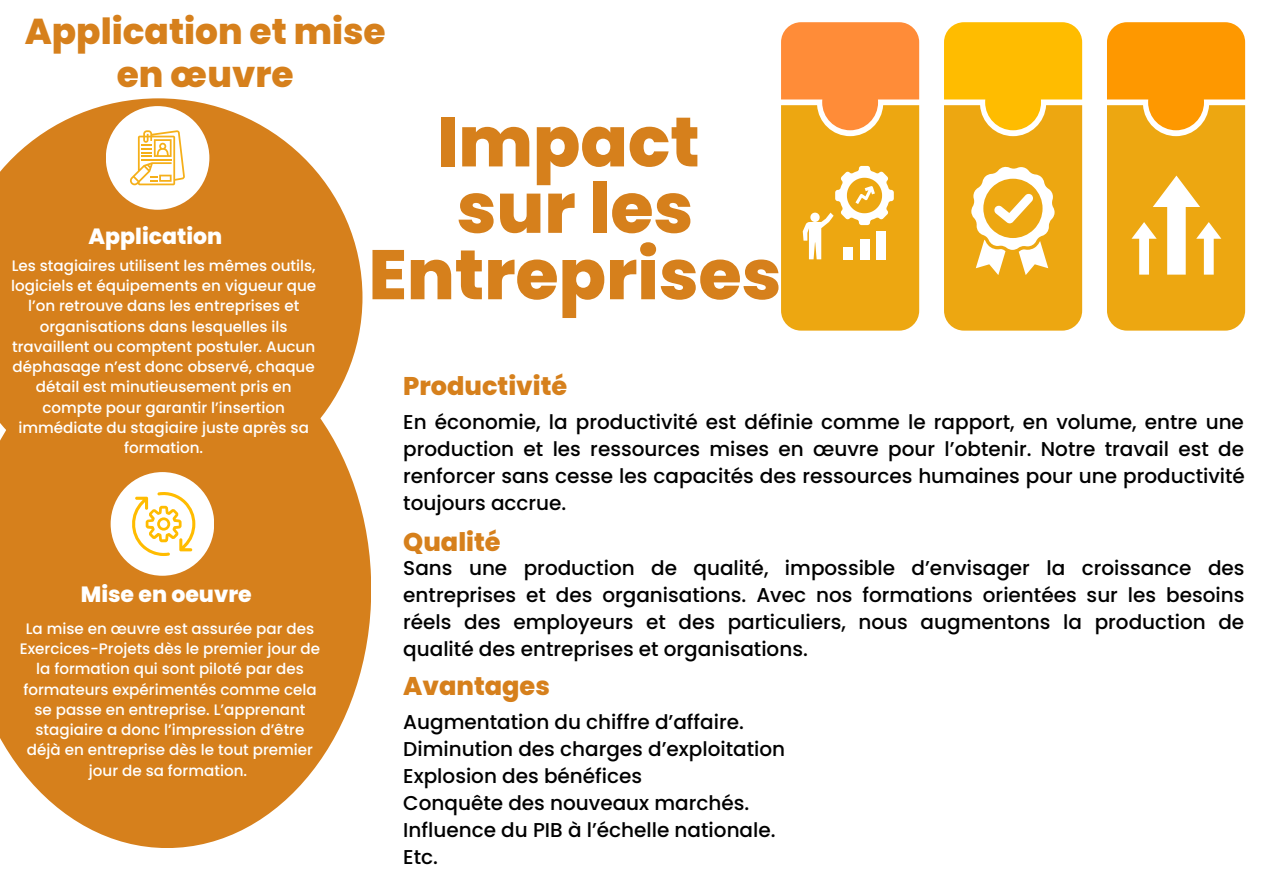
<style>
.page{position:relative;width:1263px;height:894px;background:#fff}
.page>*{position:absolute;margin:0;border:0;box-sizing:border-box;transform-origin:0 0}
.t1{font:800 69.9px/66.3px "Poppins";color:#d6801c;text-align:center}
.t2{font:800 35.85px/42.8px "Poppins";color:#d6801c;text-align:center}
.t3{font:800 25.5px "Poppins";color:#d6801c}
.t4{font:800 22.05px "Poppins";color:#fff}
.t5{font:500 19.95px/27px "Poppins";color:#000;text-align:justify}
.t6{font:500 15.15px/20.2px "Poppins";color:#fff;text-align:center}
</style>
<div class="page">
<svg style="left:0;top:98px;width:362px;height:232px;fill:#d6801c"></svg>
<svg style="left:0;top:330px;width:371px;height:517px;background:#da8e36"></svg>
<div style="left:106px;top:106px;width:103px;height:104px;background:#fff;border-radius:50%"></div>
<div style="left:111px;top:472px;width:103px;height:103px;background:#fff;border-radius:50%"></div>
<svg style="left:130px;top:130px;width:55px;height:55px"></svg>
<svg style="left:132px;top:492px;width:63px;height:64px"></svg>
<svg style="left:781px;top:22px;width:138px;height:308px;background:#f3a833"></svg>
<svg style="left:944px;top:22px;width:138px;height:308px;background:#f4b729"></svg>
<svg style="left:1107px;top:22px;width:138px;height:308px;background:#f3ac25"></svg>
<p class="t2" style="left:25px;top:10px;width:362px">Application et mise en œuvre</p>
<p class="t4" style="left:89px;top:220px;width:135px">Application</p>
<p class="t6" style="left:11px;top:255px;width:306px">Les stagiaires utilisent les mêmes outils, logiciels et équipements en vigueur que l’on retrouve dans les entreprises et organisations dans lesquelles ils travaillent ou comptent postuler. Aucun déphasage n’est donc observé, chaque détail est minutieusement pris en compte pour garantir l’insertion immédiate du stagiaire juste après sa formation.</p>
<p class="t4" style="left:81px;top:578px;width:172px">Mise en oeuvre</p>
<p class="t6" style="left:20px;top:618px;width:302px">La mise en œuvre est assurée par des Exercices-Projets dès le premier jour de la formation qui sont piloté par des formateurs expérimentés comme cela se passe en entreprise. L’apprenant stagiaire a donc l’impression d’être déjà en entreprise dès le tout premier jour de sa formation.</p>
<p class="t1" style="left:437px;top:109px;width:264px">Impact</p>
<p class="t1" style="left:369px;top:175px;width:414px">sur les<br>Entreprises</p>
<p class="t3" style="left:403px;top:368px;width:165px">Productivité</p>
<p class="t5" style="left:403px;top:408px;width:843px">En économie, la productivité est définie comme le rapport, en volume, entre une production et les ressources mises en œuvre pour l’obtenir. Notre travail est de renforcer sans cesse les capacités des ressources humaines pour une productivité toujours accrue.</p>
<p class="t3" style="left:403px;top:524px;width:99px">Qualité</p>
<p class="t5" style="left:403px;top:554px;width:843px">Sans une production de qualité, impossible d’envisager la croissance des entreprises et des organisations. Avec nos formations orientées sur les besoins réels des employeurs et des particuliers, nous augmentons la production de qualité des entreprises et organisations.</p>
<p class="t3" style="left:403px;top:668px;width:148px">Avantages</p>
<p class="t5" style="left:403px;top:708px;width:342px">Augmentation du chiffre d’affaire.</p>
<p class="t5" style="left:403px;top:734px;width:383px">Diminution des charges d’exploitation</p>
<p class="t5" style="left:403px;top:761px;width:240px">Explosion des bénéfices</p>
<p class="t5" style="left:403px;top:788px;width:347px">Conquête des nouveaux marchés.</p>
<p class="t5" style="left:403px;top:815px;width:374px">Influence du PIB à l’échelle nationale.</p>
<p class="t5" style="left:403px;top:842px;width:36px">Etc.</p>
</div>
